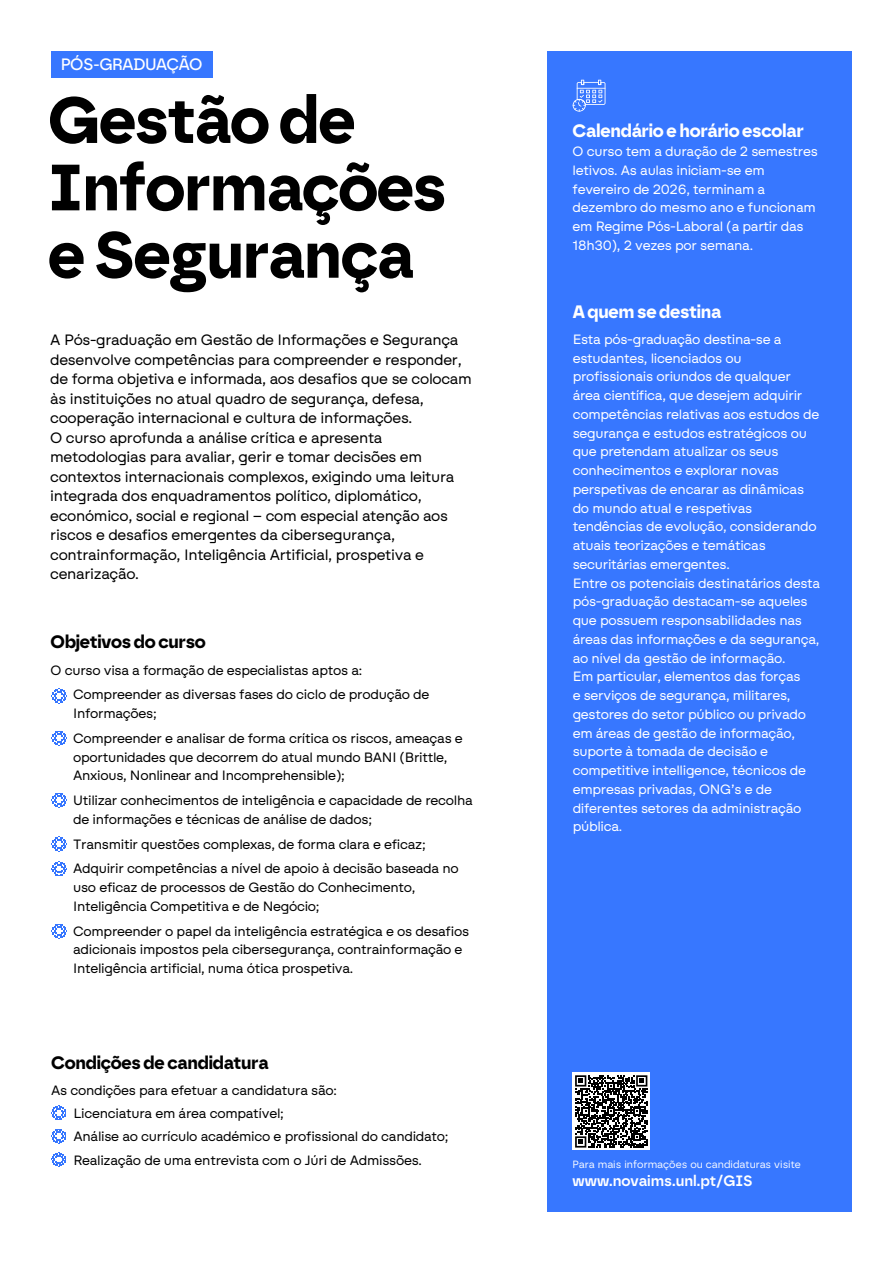
<style>
.page{position:relative;width:893px;height:1263px;background:#fff}
.page>*{position:absolute;margin:0;border:0;box-sizing:border-box;transform-origin:0 0}
.t1{font:700 65.25px/67.3px "Borna";letter-spacing:-.02em;color:#000}
.t2{font:700 18px "Borna";letter-spacing:-.015em;color:#fff}
.t3{font:700 18px "Borna";letter-spacing:-.015em;color:#000}
.t4{font:500 16.5px "Borna";letter-spacing:-.03em;color:#fff}
.t5{font:15px/19.5px "Swiza";letter-spacing:-.02em;color:#000}
.t6{font:600 15px "Borna";color:#fff}
.t7{font:13.5px/18.8px "Swiza";letter-spacing:-.02em;color:#fff}
.t8{font:13.5px/18.8px "Swiza";letter-spacing:-.02em;color:#000}
.t9{font:10.5px "Borna";color:#fff}
.s1{font-family:"Myriad Pro";color:#fff}
</style>
<div class="page">
<div style="left:547px;top:52px;width:305px;height:1160px;background:#3777ff"></div>
<svg style="left:52px;top:836px;width:15px;height:16px"></svg>
<svg style="left:52px;top:861px;width:15px;height:15px"></svg>
<svg style="left:52px;top:924px;width:15px;height:15px"></svg>
<svg style="left:52px;top:731px;width:15px;height:15px"></svg>
<svg style="left:52px;top:793px;width:15px;height:15px"></svg>
<svg style="left:52px;top:688px;width:15px;height:16px"></svg>
<div style="left:51px;top:51px;width:162px;height:26px;background:#3777ff"></div>
<svg style="left:51px;top:1105px;width:15px;height:15px"></svg>
<svg style="left:51px;top:1129px;width:15px;height:15px"></svg>
<svg style="left:51px;top:1152px;width:15px;height:15px"></svg>
<svg style="left:573px;top:80px;width:32px;height:32px"></svg>
<svg style="left:573px;top:1073px;width:77px;height:77px"></svg>
<svg style="left:575px;top:1075px;width:72px;height:72px;background:#616161"></svg>
<p class="t4" style="left:61px;top:54px;width:143px">PÓS-GRADUAÇÃO</p>
<h1 class="t1" style="left:48px;top:86px;width:400px">Gestão de<br>Informações e Segurança</h1>
<p class="t5" style="left:50px;top:330px;width:423px">A Pós-graduação em Gestão de Informações e Segurança desenvolve competências para compreender e responder, de forma objetiva e informada, aos desafios que se colocam às instituições no atual quadro de segurança, defesa, cooperação internacional e cultura de informações.<br>O curso aprofunda a análise crítica e apresenta metodologias para avaliar, gerir e tomar decisões em contextos internacionais complexos, exigindo uma leitura integrada dos enquadramentos político, diplomático, económico, social e regional – com especial atenção aos riscos e desafios emergentes da cibersegurança, contrainformação, Inteligência Artificial, prospetiva e cenarização.</p>
<h2 class="t3" style="left:51px;top:631px;width:157px">Objetivos do curso</h2>
<p class="t8" style="left:73px;top:657px;width:358px;line-height:24.8px;text-indent:-23px">O curso visa a formação de especialistas aptos a:<br>Compreender as diversas fases do ciclo de produção de</p>
<p class="t8" style="left:73px;top:701px;width:391px;line-height:24.8px">Informações;<br>Compreender e analisar de forma crítica os riscos, ameaças e</p>
<p class="t8" style="left:73px;top:747px;width:376px">oportunidades que decorrem do atual mundo BANI (Brittle,<br>Anxious, Nonlinear and Incomprehensible);</p>
<p class="t8" style="left:73px;top:791px;width:401px">Utilizar conhecimentos de inteligência e capacidade de recolha de informações e técnicas de análise de dados;</p>
<p class="t8" style="left:73px;top:831px;width:387px;line-height:24.8px">Transmitir questões complexas, de forma clara e eficaz;<br>Adquirir competências a nível de apoio à decisão baseada no</p>
<p class="t8" style="left:73px;top:878px;width:344px">uso eficaz de processos de Gestão do Conhecimento,<br>Inteligência Competitiva e de Negócio;</p>
<p class="t8" style="left:73px;top:921px;width:397px">Compreender o papel da inteligência estratégica e os desafios adicionais impostos pela cibersegurança, contrainformação e<br>Inteligência artificial, numa ótica prospetiva.</p>
<h2 class="t3" style="left:51px;top:1051px;width:219px">Condições de candidatura</h2>
<p class="t8" style="left:74px;top:1078px;width:376px;line-height:23.2px;text-indent:-23px">As condições para efetuar a candidatura são:<br>Licenciatura em área compatível;<br>Análise ao currículo académico e profissional do candidato; Realização de uma entrevista com o Júri de Admissões.<span class="s1">.</span></p>
<h2 class="t2" style="left:573px;top:120px;width:233px">Calendário e horário escolar</h2>
<p class="t7" style="left:573px;top:142px;width:247px">O curso tem a duração de 2 semestres letivos. As aulas iniciam-se em fevereiro de 2026, terminam a dezembro do mesmo ano e funcionam em Regime Pós-Laboral (a partir das<br>18h30), 2 vezes por semana.</p>
<h2 class="t2" style="left:573px;top:300px;width:150px">A quem se destina</h2>
<p class="t7" style="left:573px;top:329px;width:249px">Esta pós-graduação destina-se a estudantes, licenciados ou profissionais oriundos de qualquer área científica, que desejem adquirir competências relativas aos estudos de segurança e estudos estratégicos ou que pretendam atualizar os seus conhecimentos e explorar novas perspetivas de encarar as dinâmicas do mundo atual e respetivas tendências de evolução, considerando atuais teorizações e temáticas securitárias emergentes.<br>Entre os potenciais destinatários desta pós-graduação destacam-se aqueles que possuem responsabilidades nas áreas das informações e da segurança, ao nível da gestão de informação.<br>Em particular, elementos das forças<br>e serviços de segurança, militares, gestores do setor público ou privado em áreas de gestão de informação, suporte à tomada de decisão e competitive intelligence, técnicos de empresas privadas, ONG’s e de diferentes setores da administração pública.</p>
<p class="t9" style="left:573px;top:1158px;width:230px">Para mais informações ou candidaturas visite</p>
<p class="t6" style="left:573px;top:1171px;width:182px">www.novaims.unl.pt/GIS</p>
</div>
